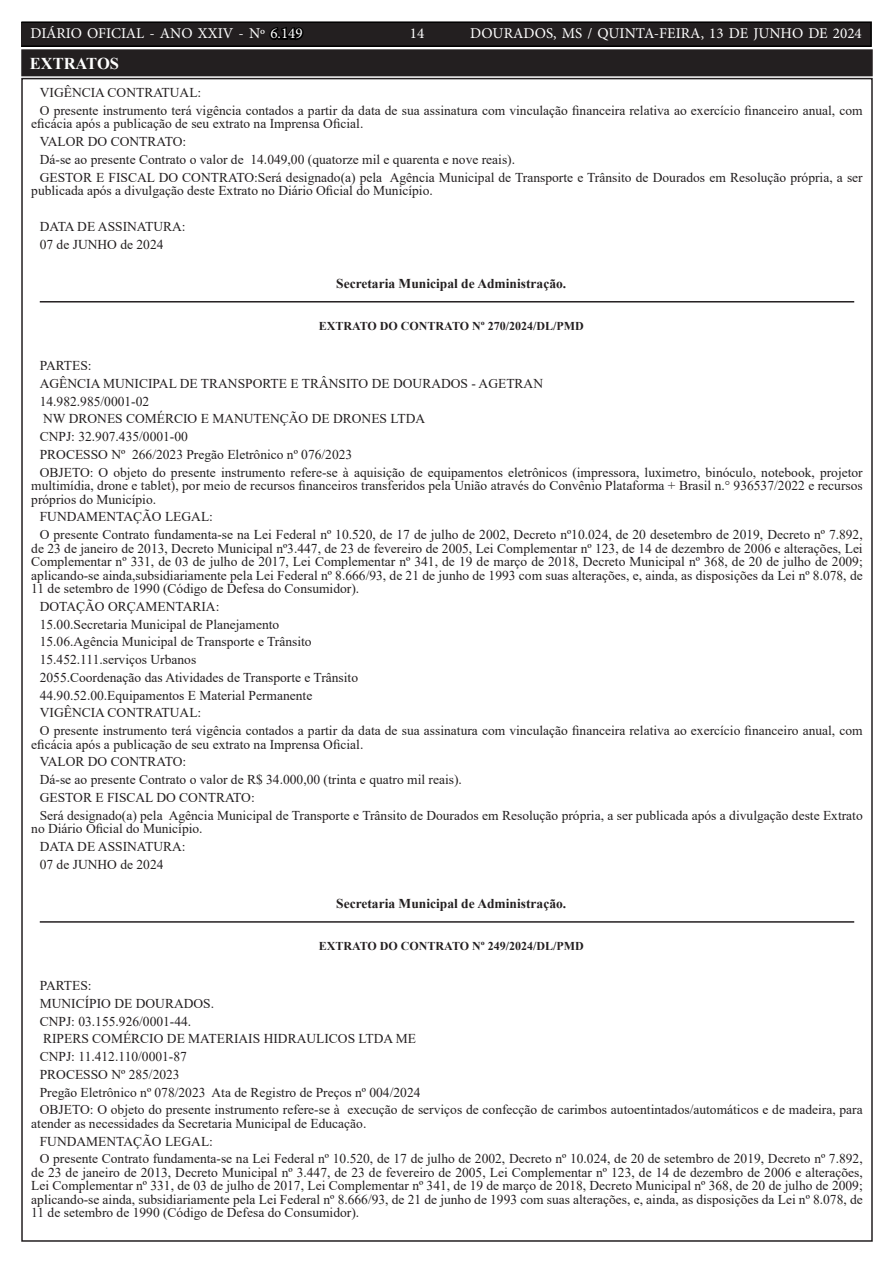
<style>
.page{position:relative;width:893px;height:1263px;background:#fff}
.page>*{position:absolute;margin:0;border:0;box-sizing:border-box;transform-origin:0 0}
.TEXTO{font:700 16.5px "Times New Roman";color:#fff}
.t1{font:15px "Minion Pro";color:#fff}
.TEXTO-2{font:13.5px/13.5px "Times New Roman";color:#231f20}
.ASSINATURA{font:700 13.5px "Times New Roman";color:#231f20}
.TITULO{font:700 12px "Times New Roman";color:#231f20}
.s1{color:#000}
</style>
<div class="page">
<div style="left:21px;top:22px;width:850px;height:24px;background:#231f20"></div>
<div style="left:21px;top:21px;width:851px;height:26px;border:2px solid #000"></div>
<hr style="left:40px;top:301px;width:814px;height:1px;background:#231f20">
<hr style="left:40px;top:921px;width:814px;height:2px;background:#231f20">
<div style="left:23px;top:51px;width:848px;height:23px;background:#231f20"></div>
<div style="left:21px;top:49px;width:852px;height:27px;border:4px solid #231f20"></div>
<p class="t1" style="left:31px;top:24px;width:274px">DIÁRIO OFICIAL - ANO XXIV - Nº <span class="s1">6.149</span></p>
<p class="t1" style="left:410px;top:24px;width:16px">14</p>
<p class="t1" style="left:470px;top:24px;width:393px">DOURADOS, MS / QUINTA-FEIRA, 13 DE JUNHO DE 2024</p>
<p class="TEXTO" style="left:30px;top:52px;width:91px">EXTRATOS</p>
<p class="TEXTO-2" style="left:40px;top:86px;width:163px">VIGÊNCIA CONTRATUAL:</p>
<p class="TEXTO-2" style="left:31px;top:103px;width:833px;text-indent:9px">O presente instrumento terá vigência contados a partir da data de sua assinatura com vinculação financeira relativa ao exercício financeiro anual, com eficácia após a publicação de seu extrato na Imprensa Oficial.</p>
<p class="TEXTO-2" style="left:40px;top:135px;width:148px">VALOR DO CONTRATO:</p>
<p class="TEXTO-2" style="left:40px;top:152px;width:477px">Dá-se ao presente Contrato o valor de 14.049,00 (quatorze mil e quarenta e nove reais).</p>
<p class="TEXTO-2" style="left:31px;top:170px;width:833px;text-indent:9px">GESTOR E FISCAL DO CONTRATO:Será designado(a) pela Agência Municipal de Transporte e Trânsito de Dourados em Resolução própria, a ser publicada após a divulgação deste Extrato no Diário Oficial do Município.</p>
<p class="TEXTO-2" style="left:40px;top:219px;width:147px">DATA DE ASSINATURA:</p>
<p class="TEXTO-2" style="left:40px;top:237px;width:125px">07 de JUNHO de 2024</p>
<p class="ASSINATURA" style="left:336px;top:274px;width:231px">Secretaria Municipal de Administração.</p>
<p class="TITULO" style="left:319px;top:318px;width:267px">EXTRATO DO CONTRATO Nº 270/2024/DL/PMD</p>
<p class="TEXTO-2" style="left:40px;top:358px;width:53px">PARTES:</p>
<p class="TEXTO-2" style="left:40px;top:376px;width:505px">AGÊNCIA MUNICIPAL DE TRANSPORTE E TRÂNSITO DE DOURADOS - AGETRAN</p>
<p class="TEXTO-2" style="left:40px;top:394px;width:111px">14.982.985/0001-02</p>
<p class="TEXTO-2" style="left:43px;top:412px;width:384px">NW DRONES COMÉRCIO E MANUTENÇÃO DE DRONES LTDA</p>
<p class="TEXTO-2" style="left:40px;top:429px;width:150px">CNPJ: 32.907.435/0001-00</p>
<p class="TEXTO-2" style="left:40px;top:447px;width:314px">PROCESSO Nº 266/2023 Pregão Eletrônico nº 076/2023</p>
<p class="TEXTO-2" style="left:31px;top:465px;width:833px;text-align:justify;text-indent:9px">OBJETO: O objeto do presente instrumento refere-se à aquisição de equipamentos eletrônicos (impressora, luximetro, binóculo, notebook, projetor multimídia, drone e tablet), por meio de recursos financeiros transferidos pela União através do Convênio Plataforma + Brasil n.° 936537/2022 e recursos próprios do Município.</p>
<p class="TEXTO-2" style="left:40px;top:510px;width:175px">FUNDAMENTAÇÃO LEGAL:</p>
<p class="TEXTO-2" style="left:31px;top:527px;width:833px;text-align:justify;text-indent:9px">O presente Contrato fundamenta-se na Lei Federal nº 10.520, de 17 de julho de 2002, Decreto nº10.024, de 20 desetembro de 2019, Decreto nº 7.892, de 23 de janeiro de 2013, Decreto Municipal nº3.447, de 23 de fevereiro de 2005, Lei Complementar nº 123, de 14 de dezembro de 2006 e alterações, Lei Complementar nº 331, de 03 de julho de 2017, Lei Complementar nº 341, de 19 de março de 2018, Decreto Municipal nº 368, de 20 de julho de 2009; aplicando-se ainda,subsidiariamente pela Lei Federal nº 8.666/93, de 21 de junho de 1993 com suas alterações, e, ainda, as disposições da Lei nº 8.078, de 11 de setembro de 1990 (Código de Defesa do Consumidor).</p>
<p class="TEXTO-2" style="left:40px;top:599px;width:181px">DOTAÇÃO ORÇAMENTARIA:</p>
<p class="TEXTO-2" style="left:40px;top:617px;width:241px">15.00.Secretaria Municipal de Planejamento</p>
<p class="TEXTO-2" style="left:40px;top:635px;width:273px">15.06.Agência Municipal de Transporte e Trânsito</p>
<p class="TEXTO-2" style="left:40px;top:652px;width:158px">15.452.111.serviços Urbanos</p>
<p class="TEXTO-2" style="left:40px;top:670px;width:320px">2055.Coordenação das Atividades de Transporte e Trânsito</p>
<p class="TEXTO-2" style="left:40px;top:688px;width:274px">44.90.52.00.Equipamentos E Material Permanente</p>
<p class="TEXTO-2" style="left:40px;top:706px;width:163px">VIGÊNCIA CONTRATUAL:</p>
<p class="TEXTO-2" style="left:31px;top:723px;width:833px;text-indent:9px">O presente instrumento terá vigência contados a partir da data de sua assinatura com vinculação financeira relativa ao exercício financeiro anual, com eficácia após a publicação de seu extrato na Imprensa Oficial.</p>
<p class="TEXTO-2" style="left:40px;top:755px;width:148px">VALOR DO CONTRATO:</p>
<p class="TEXTO-2" style="left:40px;top:772px;width:424px">Dá-se ao presente Contrato o valor de R$ 34.000,00 (trinta e quatro mil reais).</p>
<p class="TEXTO-2" style="left:40px;top:790px;width:217px">GESTOR E FISCAL DO CONTRATO:</p>
<p class="TEXTO-2" style="left:31px;top:808px;width:833px;text-indent:9px">Será designado(a) pela Agência Municipal de Transporte e Trânsito de Dourados em Resolução própria, a ser publicada após a divulgação deste Extrato no Diário Oficial do Município.</p>
<p class="TEXTO-2" style="left:40px;top:839px;width:147px">DATA DE ASSINATURA:</p>
<p class="TEXTO-2" style="left:40px;top:857px;width:125px">07 de JUNHO de 2024</p>
<p class="ASSINATURA" style="left:336px;top:894px;width:231px">Secretaria Municipal de Administração.</p>
<p class="TITULO" style="left:319px;top:938px;width:267px">EXTRATO DO CONTRATO Nº 249/2024/DL/PMD</p>
<p class="TEXTO-2" style="left:40px;top:978px;width:53px">PARTES:</p>
<p class="TEXTO-2" style="left:40px;top:996px;width:176px">MUNICÍPIO DE DOURADOS.</p>
<p class="TEXTO-2" style="left:40px;top:1014px;width:153px">CNPJ: 03.155.926/0001-44.</p>
<p class="TEXTO-2" style="left:43px;top:1032px;width:375px">RIPERS COMÉRCIO DE MATERIAIS HIDRAULICOS LTDA ME</p>
<p class="TEXTO-2" style="left:40px;top:1049px;width:149px">CNPJ: 11.412.110/0001-87</p>
<p class="TEXTO-2" style="left:40px;top:1067px;width:141px">PROCESSO Nº 285/2023</p>
<p class="TEXTO-2" style="left:40px;top:1085px;width:382px">Pregão Eletrônico nº 078/2023 Ata de Registro de Preços nº 004/2024</p>
<p class="TEXTO-2" style="left:31px;top:1103px;width:833px;text-indent:9px">OBJETO: O objeto do presente instrumento refere-se à execução de serviços de confecção de carimbos autoentintados/automáticos e de madeira, para atender as necessidades da Secretaria Municipal de Educação.</p>
<p class="TEXTO-2" style="left:40px;top:1134px;width:175px">FUNDAMENTAÇÃO LEGAL:</p>
<p class="TEXTO-2" style="left:31px;top:1152px;width:833px;text-align:justify;text-indent:9px">O presente Contrato fundamenta-se na Lei Federal nº 10.520, de 17 de julho de 2002, Decreto nº 10.024, de 20 de setembro de 2019, Decreto nº 7.892, de 23 de janeiro de 2013, Decreto Municipal nº 3.447, de 23 de fevereiro de 2005, Lei Complementar nº 123, de 14 de dezembro de 2006 e alterações, Lei Complementar nº 331, de 03 de julho de 2017, Lei Complementar nº 341, de 19 de março de 2018, Decreto Municipal nº 368, de 20 de julho de 2009; aplicando-se ainda, subsidiariamente pela Lei Federal nº 8.666/93, de 21 de junho de 1993 com suas alterações, e, ainda, as disposições da Lei nº 8.078, de 11 de setembro de 1990 (Código de Defesa do Consumidor).</p>
</div>
